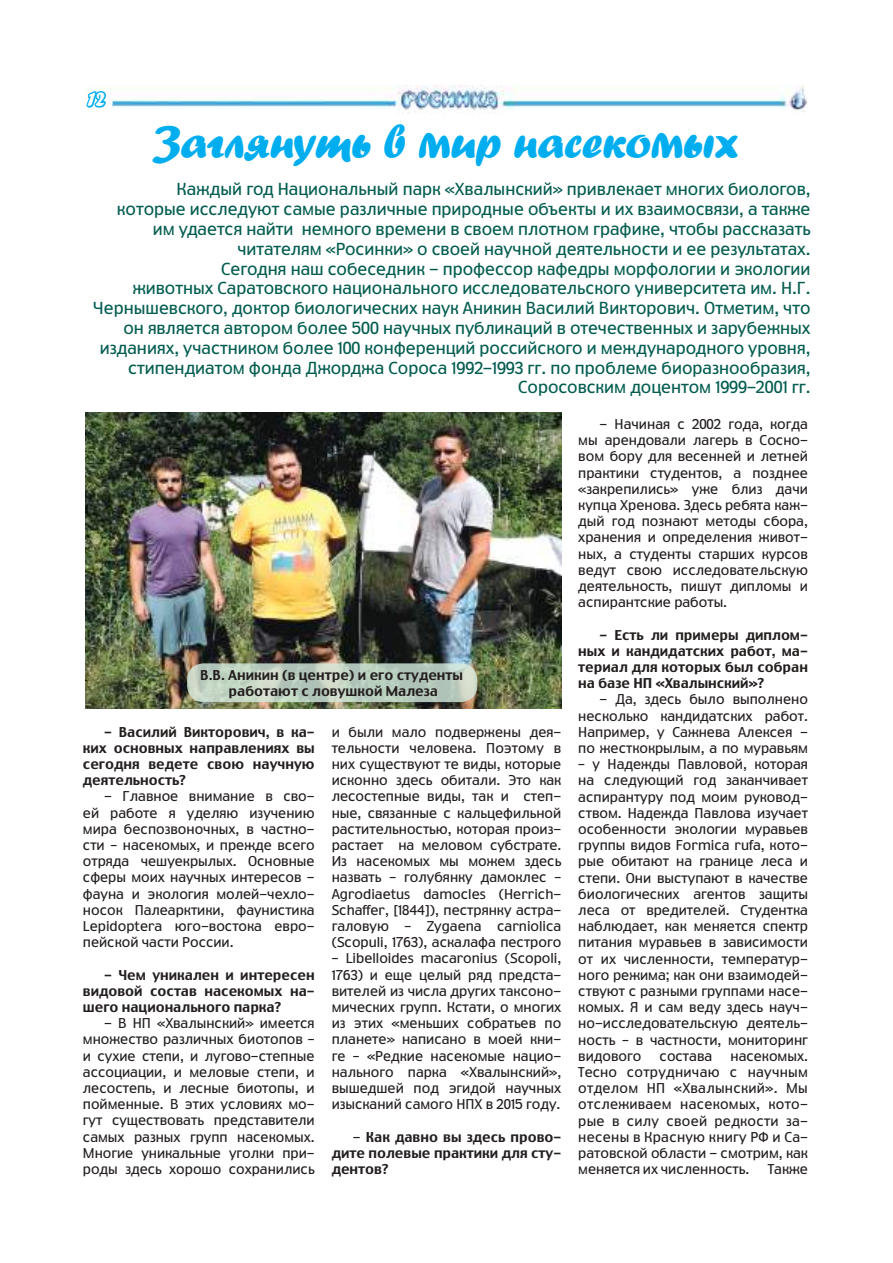
<style>
.page{position:relative;width:893px;height:1263px;background:#fff}
.page>*{position:absolute;margin:0;border:0;box-sizing:border-box;transform-origin:0 0}
.t1{font:48px "Forte VR";color:#00aeef}
.t2{font:21px "Forte VR";color:#fff}
.t3{font:16.5px/19.8px "Truth CYR";color:#045d50;text-align:right}
.t4{font:13.5px/16.2px "Truth CYR";color:#241f1f;text-align:justify}
.t5{font:500 13.5px/16.2px "Truth CYR";color:#241f1f;text-align:justify}
.s1{font-weight:400}
</style>
<div class="page">
<img style="left:109px;top:85px;width:699px;height:28px">
<div style="left:85px;top:93px;width:28px;height:20px;background:#fff;border-radius:50%"></div>
<svg style="left:85px;top:88px;width:21px;height:20px"></svg>
<img style="left:85px;top:412px;width:476px;height:296px">
<svg style="left:187px;top:663px;width:290px;height:39px;background:#bdcebf"></svg>
<h2 class="t2" style="left:88px;top:85px;width:19px">12</h2>
<h1 class="t1" style="left:152px;top:109px;width:588px">Заглянуть в мир насекомых</h1>
<p class="t3" style="left:93px;top:179px;width:719px">Каждый год Национальный парк «Хвалынский» привлекает многих биологов,<br>которые исследуют самые различные природные объекты и их взаимосвязи, а также им удается найти немного времени в своем плотном графике, чтобы рассказать читателям «Росинки» о своей научной деятельности и ее результатах.<br>Сегодня наш собеседник - профессор кафедры морфологии и экологии<br>животных Саратовского национального исследовательского университета им. Н.Г.<br>Чернышевского, доктор биологических наук Аникин Василий Викторович. Отметим, что он является автором более 500 научных публикаций в отечественных и зарубежных изданиях, участником более 100 конференций российского и международного уровня, стипендиатом фонда Джорджа Сороса 1992-1993 гг. по проблеме биоразнообразия, Соросовским доцентом 1999-2001 гг.</p>
<p class="t5" style="left:200px;top:666px;width:264px;text-align:center">В.В. Аникин (в центре) и его студенты работают с ловушкой Малеза</p>
<p class="t5" style="left:83px;top:724px;width:233px;text-indent:21px">- Василий Викторович, в ка&shy;ких основных направлениях вы сегодня ведете свою научную деятельность?</p>
<p class="t4" style="left:83px;top:788px;width:233px;text-indent:21px">- Главное внимание в сво&shy;ей работе я уделяю изучению мира беспозвоночных, в частно&shy;сти – насекомых, и прежде всего отряда чешуекрылых. Основные сферы моих научных интересов - фауна и экология молей-чехло&shy;носок Палеарктики, фаунистика Lepidoptera юго-востока евро&shy;пейской части России.</p>
<p class="t5" style="left:83px;top:967px;width:233px;text-indent:21px">- Чем уникален и интересен видовой состав насекомых на&shy;шего национального парка?</p>
<p class="t4" style="left:83px;top:1015px;width:233px;text-indent:21px">- В НП «Хвалынский» имеется множество различных биотопов – и сухие степи, и лугово-степные ассоциации, и меловые степи, и лесостепь, и лесные биотопы, и пойменные. В этих условиях мо&shy;гут существовать представители самых разных групп насекомых.<br>Многие уникальные уголки при&shy;роды здесь хорошо сохранились</p>
<p class="t4" style="left:332px;top:724px;width:231px">и были мало подвержены дея&shy;тельности человека. Поэтому в них существуют те виды, которые исконно здесь обитали. Это как лесостепные виды, так и степ&shy;ные, связанные с кальцефильной растительностью, которая произ&shy;растает на меловом субстрате.<br>Из насекомых мы можем здесь назвать – голубянку дамоклес – Agrodiaetus damocles (Herrich-Schaffer, [1844]), пестрянку астра&shy;галовую – Zygaena carniolica (Scopuli, 1763), аскалафа пестрого</p>
<p class="t4" style="left:332px;top:950px;width:231px">– Libelloides macaronius (Scopoli, 1763) и еще целый ряд предста&shy;вителей из числа других таксоно&shy;мических групп. Кстати, о многих из этих «меньших собратьев по планете» написано в моей кни&shy;ге – «Редкие насекомые нацио&shy;нального парка «Хвалынский», вышедшей под эгидой научных изысканий самого НПХ в 2015 году.</p>
<p class="t5" style="left:332px;top:1129px;width:231px;text-indent:21px"><span class="s1">-</span> Как давно вы здесь прово&shy;дите полевые практики для сту&shy;дентов?</p>
<p class="t4" style="left:578px;top:416px;width:231px;text-indent:21px">- Начиная с 2002 года, когда мы арендовали лагерь в Сосно&shy;вом бору для весенней и летней практики студентов, а позднее «закрепились» уже близ дачи купца Хренова. Здесь ребята каж&shy;дый год познают методы сбора, хранения и определения живот&shy;ных, а студенты старших курсов ведут свою исследовательскую деятельность, пишут дипломы и аспирантские работы.</p>
<p class="t5" style="left:578px;top:627px;width:231px;text-indent:21px">- Есть ли примеры диплом&shy;ных и кандидатских работ, ма&shy;териал для которых был собран на базе НП «Хвалынский»?</p>
<p class="t4" style="left:578px;top:691px;width:231px;text-indent:21px">- Да, здесь было выполнено несколько кандидатских работ.<br>Например, у Сажнева Алексея - по жесткокрылым, а по муравьям</p>
<p class="t4" style="left:578px;top:756px;width:231px">– у Надежды Павловой, которая на следующий год заканчивает аспирантуру под моим руковод&shy;ством. Надежда Павлова изучает особенности экологии муравьев группы видов Formica rufa, кото&shy;рые обитают на границе леса и степи. Они выступают в качестве биологических агентов защиты леса от вредителей. Студентка наблюдает, как меняется спектр питания муравьев в зависимости от их численности, температур&shy;ного режима; как они взаимодей&shy;ствуют с разными группами насе&shy;комых. Я и сам веду здесь науч&shy;но-исследовательскую деятель&shy;ность – в частности, мониторинг видового</p>
<p class="t4" style="left:578px;top:1048px;width:231px;text-indent:152px">насекомых.<br>Тесно сотрудничаю с научным отделом НП «Хвалынский». Мы отслеживаем насекомых, кото&shy;рые в силу своей редкости за&shy;несены в Красную книгу РФ и Са&shy;ратовской области - смотрим, как меняется их численность.</p>
<p class="t4" style="left:660px;top:1048px;width:54px">состава</p>
<p class="t4" style="left:768px;top:1161px;width:42px">Также</p>
</div>
